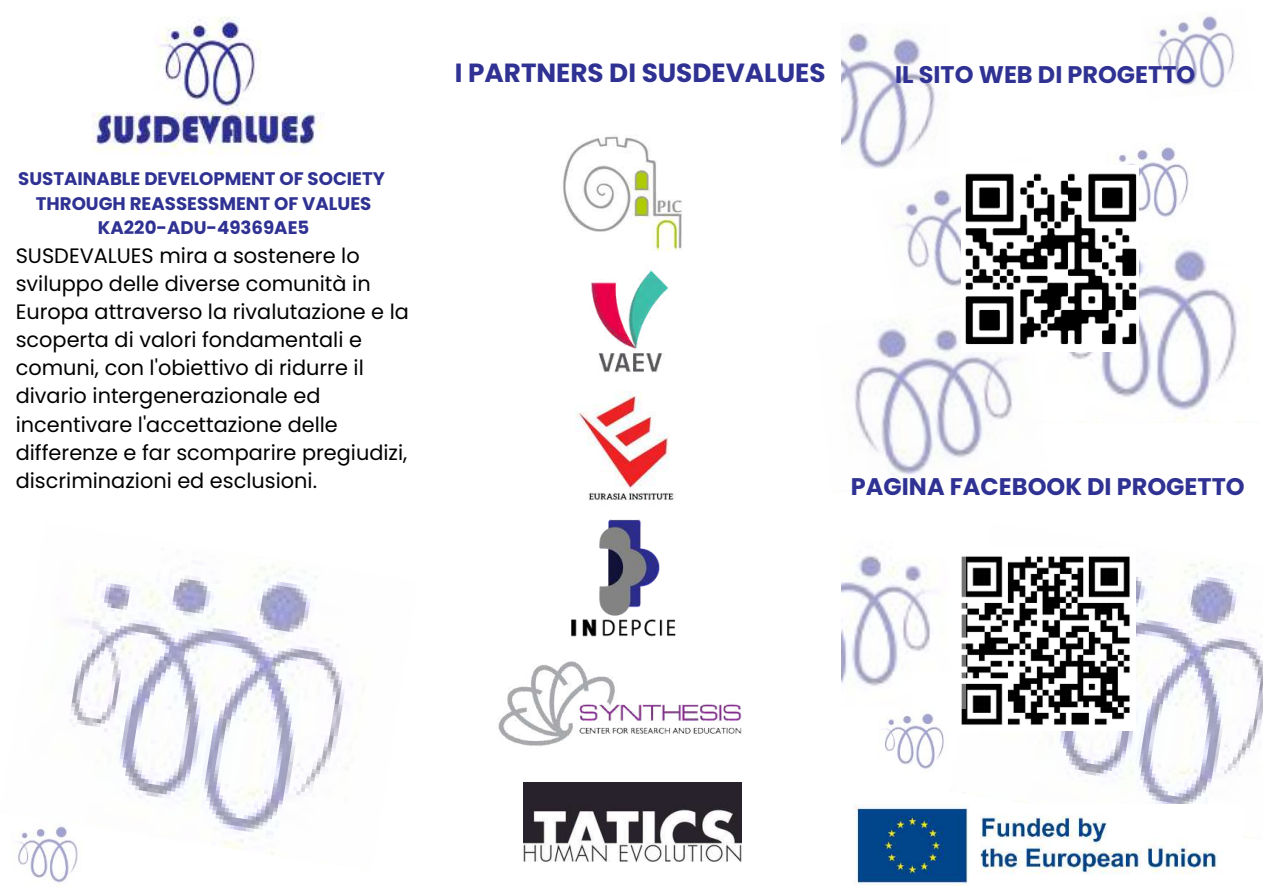
<style>
.page{position:relative;width:1263px;height:894px;background:#fff}
.page>*{position:absolute;margin:0;border:0;box-sizing:border-box;transform-origin:0 0}
.t1{font:700 26.25px "Poppins";color:#2f3193}
.t2{font:700 24px "Poppins";color:#2f3193}
.t3{font:20.85px/28px "Poppins";color:#000}
.t4{font:700 18.15px/24.8px "Poppins";color:#2f3193;text-align:center}
</style>
<div class="page">
<img style="left:92px;top:16px;width:232px;height:139px">
<img style="left:563px;top:136px;width:119px;height:114px">
<img style="left:571px;top:519px;width:105px;height:118px">
<img style="left:524px;top:782px;width:217px;height:79px">
<img style="left:498px;top:661px;width:243px;height:85px">
<img style="left:591px;top:270px;width:78px;height:102px">
<img style="left:575px;top:391px;width:101px;height:109px">
<img style="left:885px;top:713px;width:59px;height:56px">
<img style="left:1017px;top:562px;width:246px;height:277px">
<img style="left:853px;top:803px;width:389px;height:82px">
<img style="left:961px;top:556px;width:174px;height:174px">
<img style="left:842px;top:555px;width:123px;height:153px">
<img style="left:1068px;top:244px;width:169px;height:178px">
<img style="left:842px;top:30px;width:94px;height:137px">
<img style="left:871px;top:156px;width:90px;height:131px">
<img style="left:1156px;top:15px;width:79px;height:78px">
<img style="left:854px;top:309px;width:159px;height:177px">
<img style="left:1116px;top:144px;width:73px;height:77px">
<img style="left:961px;top:165px;width:178px;height:186px">
<img style="left:69px;top:565px;width:276px;height:290px">
<img style="left:18px;top:821px;width:71px;height:62px">
<p class="t4" style="left:18px;top:166px;width:368px">SUSTAINABLE DEVELOPMENT OF SOCIETY<br>THROUGH REASSESSMENT OF VALUES<br>KA220-ADU-49369AE5</p>
<p class="t3" style="left:16px;top:241px;width:395px">SUSDEVALUES mira a sostenere lo sviluppo delle diverse comunità in Europa attraverso la rivalutazione e la scoperta di valori fondamentali e comuni, con l'obiettivo di ridurre il divario intergenerazionale ed incentivare l'accettazione delle differenze e far scomparire pregiudizi, discriminazioni ed esclusioni.</p>
<p class="t1" style="left:455px;top:54px;width:372px">I PARTNERS DI SUSDEVALUES</p>
<p class="t2" style="left:895px;top:57px;width:302px">IL SITO WEB DI PROGETTO</p>
<p class="t2" style="left:851px;top:469px;width:395px">PAGINA FACEBOOK DI PROGETTO</p>
</div>
